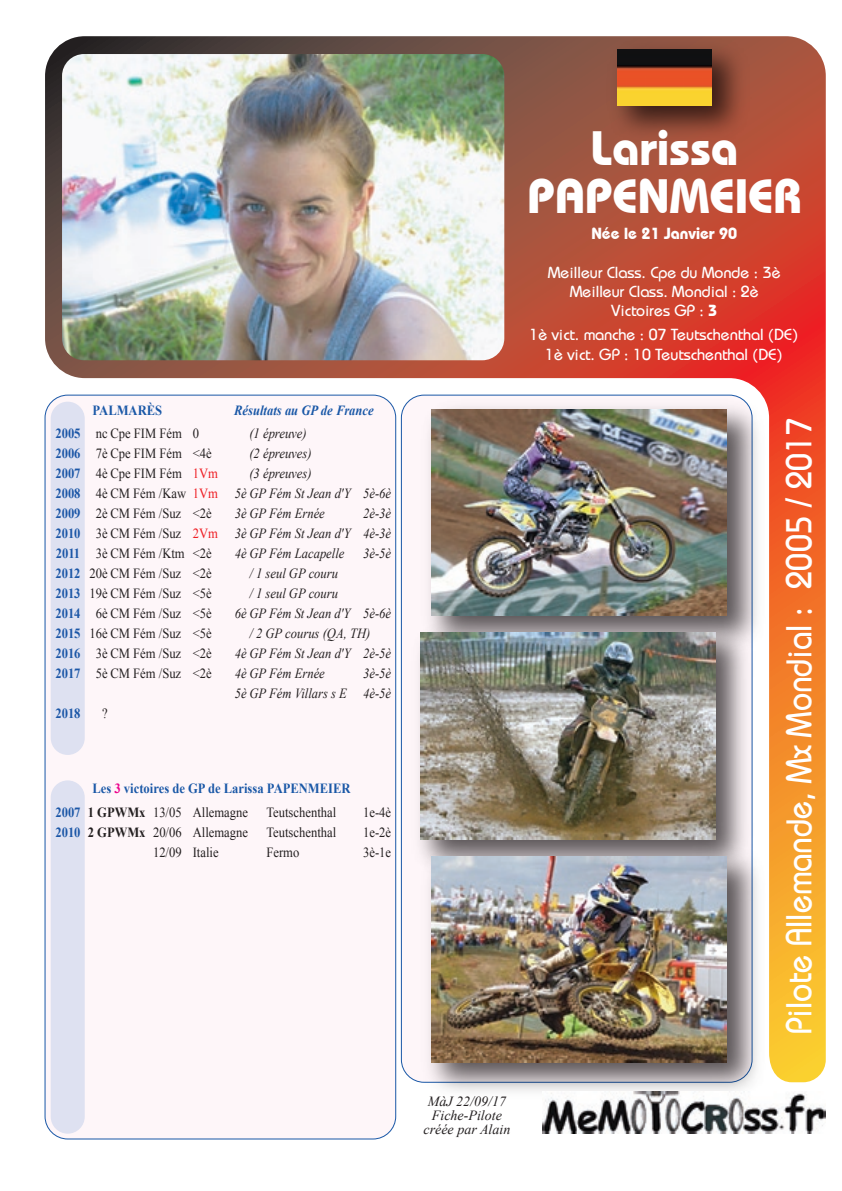
<style>
.page{position:relative;width:842px;height:1191px;background:#fff}
.page>*{position:absolute;margin:0;border:0;box-sizing:border-box;transform-origin:0 0}
.t1{font:700 48px/48px "Bauhaus IT Cby BT";color:#fff;text-align:center}
.t2{font:36px "Bauhaus";color:#fff;scale:.9 1}
.t3{font:16px/19.2px "Bauhaus";color:#fff;text-align:center}
.t4{font:700 16px "Bauhaus IT Cby BT";color:#fff}
.t5{font:italic 14px/20px "Times New Roman";color:#231f20;scale:.9 1}
.t6{font:14px "Times New Roman";color:#231f20;scale:.9 1}
.t7{font:700 14px/23.4px "Times New Roman";color:#1a58a7;scale:.9 1}
.t8{font:700 14px/20px "Times New Roman";color:#1c57a7;text-align:justify;scale:.9 1}
.t9{font:italic 14px/14px "Times New Roman";color:#231f20;text-align:center}
.t10{font:italic 700 14px "Times New Roman";color:#1a58a7;scale:.9 1}
.s1{color:#ee1d23}
.s2{font-style:normal}
.s3{font-style:normal;color:#ee1d23}
.s4{color:#ed028c}
.s5{color:#231f20}
.s6{font-weight:400;color:#231f20}
.s7{font-weight:700}
.s8{font-family:"Bauhaus IT Cby BT";font-weight:700}
</style>
<div class="page">
<svg style="left:44px;top:414px;width:353px;height:725px"></svg>
<img style="left:418px;top:1082px;width:332px;height:10px">
<div style="left:51px;top:1082px;width:34px;height:51px;background:#dee1f1"></div>
<img style="left:45px;top:36px;width:781px;height:1046px">
<img style="left:542px;top:1091px;width:284px;height:42px">
<img style="left:601px;top:36px;width:156px;height:114px">
<img style="left:617px;top:49px;width:95px;height:57px">
<p class="t8" style="left:55px;top:423px;width:29px">2005<br>2006<br>2007<br>2008<br>2009<br>2010<br>2011<br>2012<br>2013<br>2014<br>2015<br>2016<br>2017</p>
<p class="t8" style="left:55px;top:703px;width:29px">2018</p>
<p class="t7" style="left:92px;top:398px;width:79px">PALMARÈS</p>
<p class="t10" style="left:234px;top:400px;width:157px">Résultats au GP de France</p>
<p class="t6" style="left:96px;top:424px;width:116px">nc Cpe FIM Fém 0</p>
<p class="t5" style="left:249px;top:423px;width:65px">(1 épreuve)</p>
<p class="t6" style="left:96px;top:444px;width:130px">7è Cpe FIM Fém &lt;4è</p>
<p class="t5" style="left:249px;top:443px;width:71px">(2 épreuves)</p>
<p class="t6" style="left:96px;top:464px;width:137px">4è Cpe FIM Fém <span class="s1">1Vm</span></p>
<p class="t5" style="left:96px;top:463px;width:330px;text-indent:154px">(3 épreuves)<br><span class="s2">4è CM Fém /Kaw</span> <span class="s3">1Vm</span> 5è GP Fém St Jean d'Y 5è-6è<br><span class="s2">2è CM Fém /Suz &lt;2è</span></p>
<p class="t5" style="left:96px;top:503px;width:330px;text-align:justify;text-indent:267px">2è-3è <span class="s2">3è CM Fém /Suz</span> <span class="s3">2Vm</span> 3è GP Fém St Jean d'Y 4è-3è <span class="s2">3è CM Fém /Ktm &lt;2è</span></p>
<p class="t5" style="left:235px;top:503px;width:102px">3è GP Fém Ernée</p>
<p class="t5" style="left:235px;top:543px;width:123px">4è GP Fém Lacapelle</p>
<p class="t5" style="left:363px;top:543px;width:33px">3è-5è</p>
<p class="t6" style="left:89px;top:564px;width:137px">20è CM Fém /Suz &lt;2è</p>
<p class="t5" style="left:249px;top:563px;width:100px">/ 1 seul GP couru</p>
<p class="t6" style="left:89px;top:584px;width:137px">19è CM Fém /Suz &lt;5è</p>
<p class="t5" style="left:249px;top:583px;width:100px">/ 1 seul GP couru</p>
<p class="t6" style="left:96px;top:604px;width:130px">6è CM Fém /Suz &lt;5è</p>
<p class="t5" style="left:235px;top:603px;width:175px">6è GP Fém St Jean d'Y 5è-6è</p>
<p class="t6" style="left:89px;top:624px;width:137px">16è CM Fém /Suz &lt;5è</p>
<p class="t5" style="left:249px;top:623px;width:136px">/ 2 GP courus (QA, TH)</p>
<p class="t6" style="left:96px;top:644px;width:130px">3è CM Fém /Suz &lt;2è</p>
<p class="t5" style="left:235px;top:643px;width:175px">4è GP Fém St Jean d'Y 2è-5è</p>
<p class="t6" style="left:96px;top:664px;width:130px">5è CM Fém /Suz &lt;2è</p>
<p class="t5" style="left:235px;top:663px;width:102px">4è GP Fém Ernée</p>
<p class="t5" style="left:235px;top:663px;width:175px;text-align:right">3è-5è<br>5è GP Fém Villars s E 4è-5è</p>
<p class="t6" style="left:102px;top:704px;width:8px">?</p>
<p class="t7" style="left:88px;top:776px;width:294px;text-indent:5px">Les <span class="s4">3</span> victoires de GP de Larissa PAPENMEIER<br><span class="s5">1 GPWMx</span> <span class="s6">13/05 Allemagne</span></p>
<p class="t6" style="left:266px;top:802px;width:79px">Teutschenthal</p>
<p class="t6" style="left:363px;top:802px;width:33px">1e-4è</p>
<p class="t8" style="left:55px;top:801px;width:29px">2007<br>2010</p>
<p class="t6" style="left:88px;top:822px;width:179px"><span class="s7">2 GPWMx</span> 20/06 Allemagne</p>
<p class="t6" style="left:266px;top:822px;width:79px">Teutschenthal</p>
<p class="t6" style="left:363px;top:822px;width:33px">1e-2è</p>
<p class="t6" style="left:153px;top:842px;width:74px">12/09 Italie</p>
<p class="t6" style="left:266px;top:842px;width:38px">Fermo</p>
<p class="t6" style="left:363px;top:842px;width:33px">3è-1e</p>
<h1 class="t1" style="left:527px;top:124px;width:275px">Larissa<br>PAPENMEIER</h1>
<p class="t4" style="left:591px;top:223px;width:147px">Née le 21 Janvier 90</p>
<p class="t3" style="left:548px;top:262px;width:234px">Meilleur Class. Cpe du Monde : 3è<br>Meilleur Class. Mondial : 2è<br>Victoires GP : <span class="s8">3</span></p>
<p class="t3" style="left:530px;top:325px;width:270px">1è vict. manche : 07 Teutschenthal (DE)<br>1è vict. GP : 10 Teutschenthal (DE)</p>
<h2 class="t2" style="left:776px;top:1034px;width:687px;rotate:-90deg">Pilote Allemande, Mx Mondial : 2005 / 2017</h2>
<p class="t9" style="left:423px;top:1094px;width:88px">MàJ 22/09/17<br>Fiche-Pilote créée par Alain</p>
</div>
